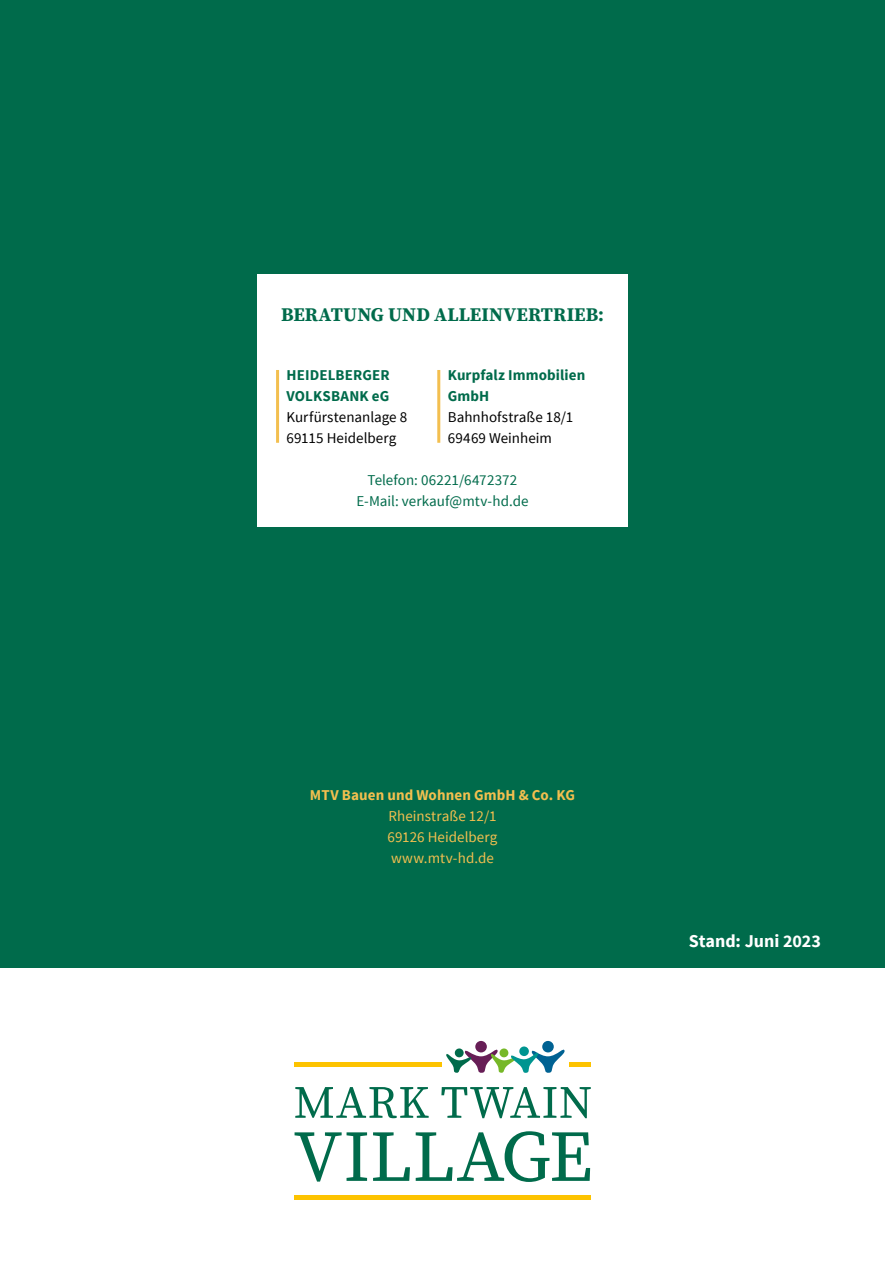
<style>
.page{position:relative;width:885px;height:1263px;background:#fff}
.page>*{position:absolute;margin:0;border:0;box-sizing:border-box;transform-origin:0 0}
.t1{font:700 19.35px "Source Serif Pro";letter-spacing:.005em;color:#006b4b}
.t2{font:700 18px "Source Sans Pro";color:#fff}
.t3{font:15px/21px "Source Sans Pro";letter-spacing:.005em;color:#000}
.t4{font:700 15px/21px "Source Sans Pro";letter-spacing:.005em;color:#006b4b}
.t5{font:15px/21px "Source Sans Pro";letter-spacing:.005em;color:#006b4b;text-align:center}
.t6{font:15px/21px "Source Sans Pro";letter-spacing:.005em;color:#f3bf4f;text-align:justify}
.t7{font:700 15px "Source Sans Pro";letter-spacing:.005em;color:#f3bf4f}
</style>
<div class="page">
<div style="left:0;top:0;width:884px;height:968px;background:#006b4b"></div>
<div style="left:257px;top:275px;width:370px;height:252px;background:#fff"></div>
<hr style="left:276px;top:370px;width:3px;height:73px;background:#f3bf4f">
<hr style="left:437px;top:370px;width:3px;height:73px;background:#f3bf4f">
<hr style="left:294px;top:1195px;width:296px;height:4px;background:#fdc300">
<hr style="left:294px;top:1062px;width:147px;height:4px;background:#fdc300">
<hr style="left:569px;top:1062px;width:21px;height:4px;background:#fdc300">
<svg style="left:294px;top:1131px;width:296px;height:51px"></svg>
<svg style="left:295px;top:1087px;width:295px;height:31px"></svg>
<svg style="left:446px;top:1048px;width:118px;height:25px"></svg>
<div style="left:475px;top:1041px;width:12px;height:11px;background:#671e56;border-radius:50%"></div>
<div style="left:542px;top:1041px;width:12px;height:11px;background:#006293;border-radius:50%"></div>
<div style="left:499px;top:1048px;width:9px;height:10px;background:#76b828;border-radius:50%"></div>
<svg style="left:454px;top:1048px;width:10px;height:10px"></svg>
<div style="left:519px;top:1046px;width:10px;height:10px;background:#009590;border-radius:50%"></div>
<p class="t1" style="left:281px;top:301px;width:324px">BERATUNG UND ALLEINVERTRIEB:</p>
<p class="t4" style="left:448px;top:365px;width:139px">Kurpfalz Immobilien<br>GmbH</p>
<p class="t3" style="left:448px;top:407px;width:127px">Bahnhofstraße 18/1<br>69469 Weinheim</p>
<p class="t4" style="left:286px;top:365px;width:105px">HEIDELBERGER<br>VOLKSBANK eG</p>
<p class="t3" style="left:286px;top:407px;width:122px">Kurfürstenanlage 8<br>69115 Heidelberg</p>
<p class="t5" style="left:356px;top:470px;width:174px">Telefon: 06221/6472372<br>E-Mail: verkauf@mtv-hd.de</p>
<p class="t7" style="left:310px;top:785px;width:266px">MTV Bauen und Wohnen GmbH &amp; Co. KG</p>
<p class="t6" style="left:387px;top:806px;width:111px">Rheinstraße 12/1<br>69126 Heidelberg www.mtv-hd.de</p>
<p class="t2" style="left:688px;top:929px;width:134px">Stand: Juni 2023</p>
</div>
